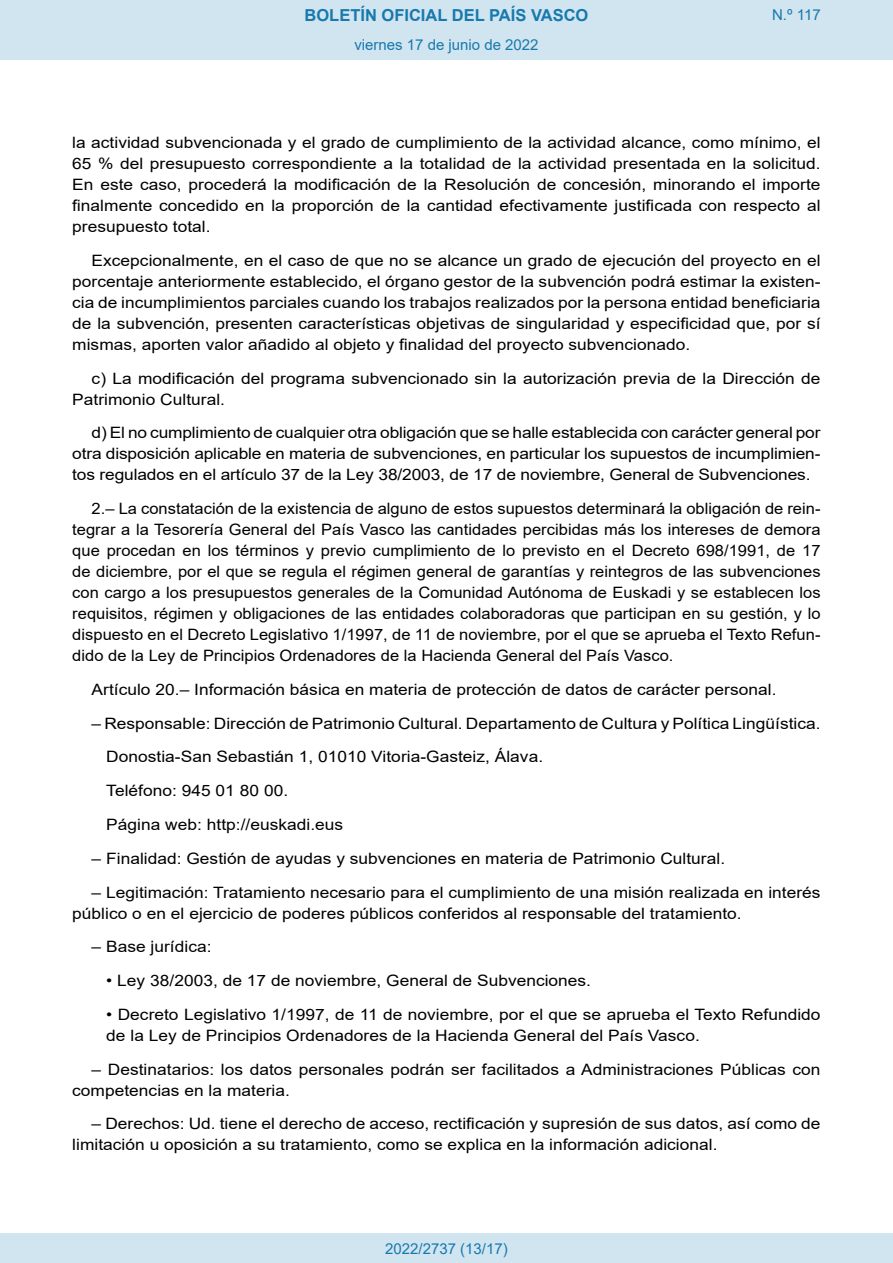
<style>
.page{position:relative;width:893px;height:1263px;background:#fff}
.page>*{position:absolute;margin:0;border:0;box-sizing:border-box;transform-origin:0 0}
.t1{font:700 16.5px "Arial";color:#1879ad}
.BOPVDetalle{font:15.6px/21px "Arial";color:#000;scale:1.11 1}
.BOPVDetalle-2{font:15.6px/21px "Arial";color:#000;text-align:justify;scale:1.05 1}
.BOPVDetalle1{font:15.6px/21px "Arial";color:#000;scale:1.11 1}
.Paginacion_Centro{font:15px "Arial";color:#1879ad}
</style>
<div class="page">
<div style="left:0;top:0;width:893px;height:60px;background:#d0e5f0"></div>
<div style="left:0;top:1233px;width:893px;height:30px;background:#d0e5f0"></div>
<p class="t1" style="left:305px;top:3px;width:285px">BOLETÍN OFICIAL DEL PAÍS VASCO</p>
<p class="Paginacion_Centro" style="left:354px;top:35px;width:186px">viernes 17 de junio de 2022</p>
<p class="Paginacion_Centro" style="left:772px;top:5px;width:50px">N.º 117</p>
<p class="BOPVDetalle" style="left:72px;top:132px;width:676px;text-align:justify">la actividad subvencionada y el grado de cumplimiento de la actividad alcance, como mínimo, el 65 % del presupuesto correspondiente a la totalidad de la actividad presentada en la solicitud.<br>En este caso, procederá la modificación de la Resolución de concesión, minorando el importe finalmente concedido en la proporción de la cantidad efectivamente justificada con respecto al presupuesto total.</p>
<p class="BOPVDetalle" style="left:72px;top:250px;width:676px;text-align:justify;text-indent:19px">Excepcionalmente, en el caso de que no se alcance un grado de ejecución del proyecto en el porcentaje anteriormente establecido, el órgano gestor de la subvención podrá estimar la existen&shy;cia de incumplimientos parciales cuando los trabajos realizados por la persona entidad beneficiaria de la subvención, presenten características objetivas de singularidad y especificidad que, por sí mismas, aporten valor añadido al objeto y finalidad del proyecto subvencionado.</p>
<p class="BOPVDetalle" style="left:72px;top:368px;width:676px;text-indent:19px">c) La modificación del programa subvencionado sin la autorización previa de la Dirección de<br>Patrimonio Cultural.</p>
<p class="BOPVDetalle" style="left:72px;top:422px;width:676px;text-align:justify;text-indent:19px">d) El no cumplimiento de cualquier otra obligación que se halle establecida con carácter general por otra disposición aplicable en materia de subvenciones, en particular los supuestos de incumplimien&shy;tos regulados en el artículo 37 de la Ley 38/2003, de 17 de noviembre, General de Subvenciones.</p>
<p class="BOPVDetalle-2" style="left:72px;top:498px;width:714px;text-indent:19px">2.– La constatación de la existencia de alguno de estos supuestos determinará la obligación de rein&shy;tegrar a la Tesorería General del País Vasco las cantidades percibidas más los intereses de demora que procedan en los términos y previo cumplimiento de lo previsto en el Decreto 698/1991, de 17 de diciembre, por el que se regula el régimen general de garantías y reintegros de las subvenciones con cargo a los presupuestos generales de la Comunidad Autónoma de Euskadi y se establecen los requisitos, régimen y obligaciones de las entidades colaboradoras que participan en su gestión, y lo dispuesto en el Decreto Legislativo 1/1997, de 11 de noviembre, por el que se aprueba el Texto Refun&shy;dido de la Ley de Principios Ordenadores de la Hacienda General del País Vasco.</p>
<p class="BOPVDetalle" style="left:92px;top:679px;width:618px">Artículo 20.– Información básica en materia de protección de datos de carácter personal.</p>
<p class="BOPVDetalle" style="left:92px;top:713px;width:658px">– Responsable: Dirección de Patrimonio Cultural. Departamento de Cultura y Política Lingüística.</p>
<p class="BOPVDetalle1" style="left:106px;top:746px;width:395px">Donostia-San Sebastián 1, 01010 Vitoria-Gasteiz, Álava.</p>
<p class="BOPVDetalle1" style="left:106px;top:780px;width:165px">Teléfono: 945 01 80 00.</p>
<p class="BOPVDetalle1" style="left:106px;top:814px;width:215px">Página web: http://euskadi.eus</p>
<p class="BOPVDetalle" style="left:92px;top:848px;width:572px">– Finalidad: Gestión de ayudas y subvenciones en materia de Patrimonio Cultural.</p>
<p class="BOPVDetalle" style="left:72px;top:881px;width:676px;text-indent:19px">– Legitimación: Tratamiento necesario para el cumplimiento de una misión realizada en interés público o en el ejercicio de poderes públicos conferidos al responsable del tratamiento.</p>
<p class="BOPVDetalle" style="left:92px;top:936px;width:110px">– Base jurídica:</p>
<p class="BOPVDetalle1" style="left:106px;top:970px;width:438px">• Ley 38/2003, de 17 de noviembre, General de Subvenciones.</p>
<p class="BOPVDetalle1" style="left:106px;top:1004px;width:645px">• Decreto Legislativo 1/1997, de 11 de noviembre, por el que se aprueba el Texto Refundido de la Ley de Principios Ordenadores de la Hacienda General del País Vasco.</p>
<p class="BOPVDetalle" style="left:72px;top:1058px;width:676px;text-indent:19px">– Destinatarios: los datos personales podrán ser facilitados a Administraciones Públicas con competencias en la materia.</p>
<p class="BOPVDetalle" style="left:72px;top:1113px;width:676px;text-indent:19px">– Derechos: Ud. tiene el derecho de acceso, rectificación y supresión de sus datos, así como de limitación u oposición a su tratamiento, como se explica en la información adicional.</p>
<p class="Paginacion_Centro" style="left:385px;top:1238px;width:124px">2022/2737 (13/17)</p>
</div>
